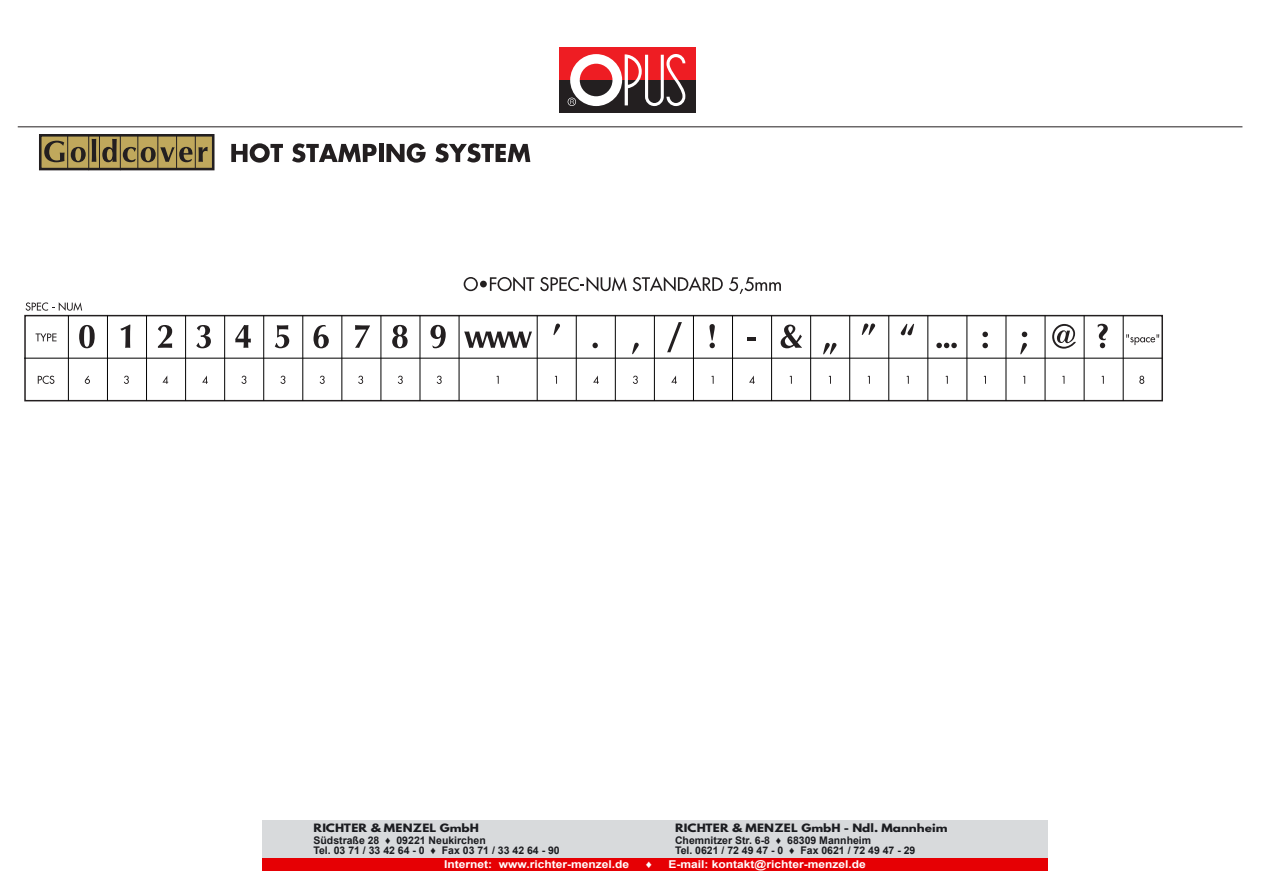
<style>
.page{position:relative;width:1263px;height:893px;background:#fff}
.page>*{position:absolute;margin:0;border:0;box-sizing:border-box;transform-origin:0 0}
.t1{font:700 10.8px "Arial";color:#fff;scale:1.11 1}
.t2{font:700 10.5px "Arial";color:#1b1c20}
.t3{font:700 10.2px "League Spartan";color:#1b1c20;scale:1.18 1}
.t4{font:700 10.2px "League Spartan";letter-spacing:.02em;color:#1b1c20;scale:1.18 1}
</style>
<div class="page">
<svg style="left:26px;top:302px;width:56px;height:9px"></svg>
<div style="left:24px;top:315px;width:1139px;height:86px;border:2px solid #231f20"></div>
<hr style="left:68px;top:316px;width:1px;height:85px;background:#000">
<hr style="left:107px;top:316px;width:1px;height:85px;background:#000">
<hr style="left:146px;top:316px;width:1px;height:85px;background:#000">
<hr style="left:185px;top:316px;width:1px;height:85px;background:#000">
<hr style="left:224px;top:316px;width:1px;height:85px;background:#000">
<hr style="left:263px;top:316px;width:1px;height:85px;background:#000">
<hr style="left:302px;top:316px;width:1px;height:85px;background:#000">
<hr style="left:341px;top:316px;width:1px;height:85px;background:#000">
<hr style="left:381px;top:316px;width:1px;height:85px;background:#000">
<hr style="left:420px;top:316px;width:1px;height:85px;background:#000">
<hr style="left:459px;top:316px;width:1px;height:85px;background:#000">
<hr style="left:537px;top:316px;width:1px;height:85px;background:#000">
<hr style="left:576px;top:316px;width:1px;height:85px;background:#000">
<hr style="left:615px;top:316px;width:1px;height:85px;background:#000">
<hr style="left:654px;top:316px;width:1px;height:85px;background:#000">
<hr style="left:693px;top:316px;width:1px;height:85px;background:#000">
<hr style="left:732px;top:316px;width:1px;height:85px;background:#000">
<hr style="left:771px;top:316px;width:1px;height:85px;background:#000">
<hr style="left:810px;top:316px;width:1px;height:85px;background:#000">
<hr style="left:849px;top:316px;width:1px;height:85px;background:#000">
<hr style="left:888px;top:316px;width:1px;height:85px;background:#000">
<hr style="left:927px;top:316px;width:1px;height:85px;background:#000">
<hr style="left:966px;top:316px;width:1px;height:85px;background:#000">
<hr style="left:1005px;top:316px;width:1px;height:85px;background:#000">
<hr style="left:1045px;top:316px;width:1px;height:85px;background:#000">
<hr style="left:1084px;top:316px;width:1px;height:85px;background:#000">
<hr style="left:1123px;top:316px;width:1px;height:85px;background:#000">
<hr style="left:24px;top:358px;width:1138px;height:1px;background:#000">
<svg style="left:38px;top:376px;width:16px;height:8px"></svg>
<svg style="left:162px;top:375px;width:6px;height:9px"></svg>
<svg style="left:124px;top:376px;width:5px;height:8px"></svg>
<svg style="left:85px;top:376px;width:5px;height:8px"></svg>
<svg style="left:202px;top:375px;width:6px;height:9px"></svg>
<svg style="left:241px;top:376px;width:5px;height:8px"></svg>
<svg style="left:280px;top:376px;width:5px;height:8px"></svg>
<svg style="left:320px;top:376px;width:5px;height:8px"></svg>
<svg style="left:358px;top:376px;width:5px;height:8px"></svg>
<svg style="left:398px;top:376px;width:5px;height:8px"></svg>
<svg style="left:437px;top:376px;width:5px;height:8px"></svg>
<svg style="left:496px;top:376px;width:3px;height:8px"></svg>
<svg style="left:593px;top:375px;width:6px;height:9px"></svg>
<svg style="left:633px;top:376px;width:5px;height:8px"></svg>
<svg style="left:671px;top:375px;width:6px;height:9px"></svg>
<svg style="left:711px;top:376px;width:3px;height:8px"></svg>
<svg style="left:749px;top:375px;width:6px;height:9px"></svg>
<svg style="left:789px;top:376px;width:3px;height:8px"></svg>
<svg style="left:867px;top:376px;width:3px;height:8px"></svg>
<svg style="left:906px;top:376px;width:3px;height:8px"></svg>
<svg style="left:945px;top:376px;width:3px;height:8px"></svg>
<svg style="left:1101px;top:376px;width:3px;height:8px"></svg>
<svg style="left:1139px;top:376px;width:5px;height:8px"></svg>
<svg style="left:1126px;top:334px;width:33px;height:11px"></svg>
<svg style="left:36px;top:333px;width:21px;height:8px"></svg>
<svg style="left:120px;top:324px;width:10px;height:24px"></svg>
<svg style="left:158px;top:325px;width:14px;height:23px"></svg>
<svg style="left:196px;top:325px;width:15px;height:23px"></svg>
<svg style="left:275px;top:325px;width:14px;height:23px"></svg>
<svg style="left:313px;top:325px;width:16px;height:23px"></svg>
<svg style="left:355px;top:325px;width:15px;height:23px"></svg>
<svg style="left:464px;top:331px;width:68px;height:17px"></svg>
<svg style="left:553px;top:324px;width:7px;height:11px"></svg>
<svg style="left:632px;top:343px;width:7px;height:11px"></svg>
<svg style="left:667px;top:322px;width:15px;height:30px"></svg>
<svg style="left:748px;top:337px;width:8px;height:4px"></svg>
<svg style="left:592px;top:343px;width:6px;height:5px"></svg>
<svg style="left:1098px;top:324px;width:10px;height:24px"></svg>
<svg style="left:823px;top:343px;width:13px;height:11px"></svg>
<svg style="left:1020px;top:343px;width:7px;height:11px"></svg>
<svg style="left:862px;top:323px;width:13px;height:12px"></svg>
<svg style="left:901px;top:324px;width:13px;height:11px"></svg>
<svg style="left:709px;top:324px;width:6px;height:24px"></svg>
<svg style="left:79px;top:325px;width:16px;height:23px"></svg>
<svg style="left:235px;top:325px;width:16px;height:23px"></svg>
<div style="left:318px;top:336px;width:6px;height:11px;background:#fff;border-radius:50%"></div>
<svg style="left:392px;top:325px;width:16px;height:23px"></svg>
<svg style="left:430px;top:325px;width:16px;height:23px"></svg>
<svg style="left:781px;top:325px;width:21px;height:23px"></svg>
<svg style="left:1052px;top:324px;width:24px;height:25px"></svg>
<svg style="left:936px;top:343px;width:21px;height:5px"></svg>
<svg style="left:982px;top:332px;width:6px;height:5px"></svg>
<svg style="left:1022px;top:332px;width:5px;height:5px"></svg>
<svg style="left:982px;top:343px;width:6px;height:5px"></svg>
<div style="left:560px;top:48px;width:136px;height:32px;background:#ee1d23"></div>
<div style="left:560px;top:80px;width:136px;height:33px;background:#231f20"></div>
<svg style="left:568px;top:54px;width:117px;height:52px"></svg>
<hr style="left:18px;top:126px;width:1224px;height:1px;background:#231f20">
<div style="left:39px;top:134px;width:175px;height:36px;background:#c0a85c;border:3px solid #231f20"></div>
<svg style="left:44px;top:141px;width:21px;height:21px"></svg>
<svg style="left:71px;top:147px;width:15px;height:15px"></svg>
<svg style="left:92px;top:139px;width:4px;height:23px"></svg>
<svg style="left:102px;top:139px;width:15px;height:23px"></svg>
<svg style="left:123px;top:147px;width:85px;height:15px"></svg>
<hr style="left:67px;top:135px;width:1px;height:34px;background:#231f20">
<hr style="left:88px;top:135px;width:1px;height:35px;background:#231f20">
<hr style="left:99px;top:135px;width:1px;height:34px;background:#231f20">
<hr style="left:120px;top:135px;width:1px;height:35px;background:#231f20">
<hr style="left:138px;top:134px;width:1px;height:35px;background:#231f20">
<hr style="left:158px;top:135px;width:1px;height:34px;background:#231f20">
<hr style="left:176px;top:135px;width:1px;height:34px;background:#231f20">
<hr style="left:195px;top:135px;width:1px;height:34px;background:#231f20">
<svg style="left:231px;top:143px;width:52px;height:20px"></svg>
<svg style="left:292px;top:143px;width:85px;height:19px"></svg>
<hr style="left:379px;top:144px;width:4px;height:18px;background:#231f20">
<svg style="left:386px;top:143px;width:40px;height:20px"></svg>
<svg style="left:435px;top:143px;width:95px;height:19px"></svg>
<svg style="left:464px;top:277px;width:14px;height:14px"></svg>
<div style="left:480px;top:281px;width:7px;height:6px;background:#231f20;border-radius:50%"></div>
<svg style="left:490px;top:277px;width:44px;height:14px"></svg>
<svg style="left:540px;top:277px;width:87px;height:14px"></svg>
<svg style="left:633px;top:277px;width:90px;height:14px"></svg>
<svg style="left:729px;top:277px;width:52px;height:17px"></svg>
<div style="left:262px;top:820px;width:785px;height:39px;background:#d8dadc"></div>
<div style="left:262px;top:858px;width:785px;height:12px;background:#e60004"></div>
<p class="t4" style="left:313px;top:820px;width:142px">RICHTER &amp; MENZEL GmbH</p>
<p class="t3" style="left:675px;top:820px;width:232px">RICHTER &amp; MENZEL GmbH - Ndl. Mannheim</p>
<p class="t2" style="left:313px;top:833px;width:174px">Südstraße 28 ♦ 09221 Neukirchen</p>
<p class="t2" style="left:675px;top:833px;width:198px">Chemnitzer Str. 6-8 ♦ 68309 Mannheim</p>
<p class="t2" style="left:313px;top:844px;width:248px">Tel. 03 71 / 33 42 64 - 0 ♦ Fax 03 71 / 33 42 64 - 90</p>
<p class="t2" style="left:675px;top:844px;width:242px">Tel. 0621 / 72 49 47 - 0 ♦ Fax 0621 / 72 49 47 - 29</p>
<p class="t1" style="left:444px;top:857px;width:168px">Internet: www.richter-menzel.de</p>
<p class="t1" style="left:646px;top:857px;width:7px">♦</p>
<p class="t1" style="left:669px;top:857px;width:179px">E-mail: kontakt@richter-menzel.de</p>
</div>
